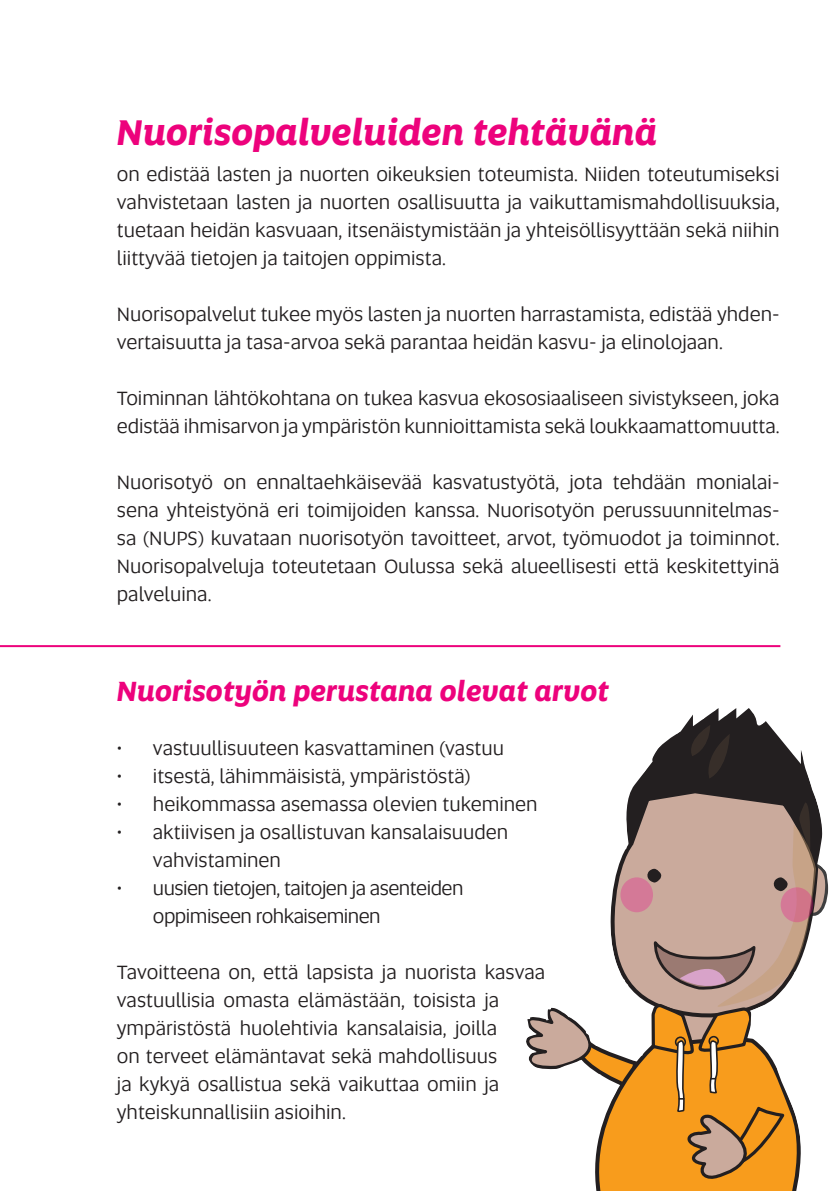
<style>
.page{position:relative;width:840px;height:1191px;background:#fff}
.page>*{position:absolute;margin:0;border:0;box-sizing:border-box;transform-origin:0 0}
.leipis{font:italic 700 36px "Altis";color:#ed027c}
.t1{font:italic 700 28px "Altis";color:#ed027c}
.leipis-2{font:20px/28px "Altis";color:#231f20}
.leipis-3{font:20px/28px "Altis";letter-spacing:-.025em;color:#231f20}
</style>
<div class="page">
<hr style="left:0;top:645px;width:780px;height:2px;background:#ed027c">
<svg style="left:526px;top:708px;width:301px;height:483px"></svg>
<p class="leipis" style="left:117px;top:105px;width:541px">Nuorisopalveluiden tehtävänä</p>
<p class="leipis-2" style="left:117px;top:159px;width:664px;text-align:justify">on edistää lasten ja nuorten oikeuksien toteumista. Niiden toteutumiseksi vahvistetaan lasten ja nuorten osallisuutta ja vaikuttamismahdollisuuksia, tuetaan heidän kasvuaan, itsenäistymistään ja yhteisöllisyyttään sekä niihin liittyvää tietojen ja taitojen oppimista.</p>
<p class="leipis-2" style="left:117px;top:299px;width:664px">Nuorisopalvelut tukee myös lasten ja nuorten harrastamista, edistää yhden&shy;vertaisuutta ja tasa-arvoa sekä parantaa heidän kasvu- ja elinolojaan.</p>
<p class="leipis-2" style="left:117px;top:383px;width:664px">Toiminnan lähtökohtana on tukea kasvua ekososiaaliseen sivistykseen, joka edistää ihmisarvon ja ympäristön kunnioittamista sekä loukkaamattomuutta.</p>
<p class="leipis-2" style="left:117px;top:467px;width:664px;text-align:justify">Nuorisotyö on ennaltaehkäisevää kasvatustyötä, jota tehdään monialai&shy;sena yhteistyönä eri toimijoiden kanssa. Nuorisotyön perussuunnitelmas&shy;sa (NUPS) kuvataan nuorisotyön tavoitteet, arvot, työmuodot ja toiminnot.<br>Nuorisopalveluja toteutetaan Oulussa sekä alueellisesti että keskitettyinä palveluina.</p>
<p class="t1" style="left:117px;top:670px;width:493px">Nuorisotyön perustana olevat arvot</p>
<p class="leipis-2" style="left:117px;top:733px;width:388px">• vastuullisuuteen kasvattaminen (vastuu</p>
<p class="leipis-2" style="left:117px;top:761px;width:355px">• itsestä, lähimmäisistä, ympäristöstä)</p>
<p class="leipis-2" style="left:117px;top:789px;width:422px">• heikommassa asemassa olevien tukeminen</p>
<p class="leipis-2" style="left:153px;top:817px;width:357px;text-indent:-36px">• aktiivisen ja osallistuvan kansalaisuuden vahvistaminen</p>
<p class="leipis-3" style="left:153px;top:873px;width:312px;text-indent:-36px">• uusien tietojen, taitojen ja asenteiden oppimiseen rohkaiseminen</p>
<p class="leipis-2" style="left:117px;top:957px;width:430px">Tavoitteena on, että lapsista ja nuorista kasvaa vastuullisia omasta elämästään, toisista ja ympäristöstä huolehtivia kansalaisia, joilla<br>on terveet elämäntavat sekä mahdollisuus<br>ja kykyä osallistua sekä vaikuttaa omiin ja yhteiskunnallisiin asioihin.</p>
</div>
